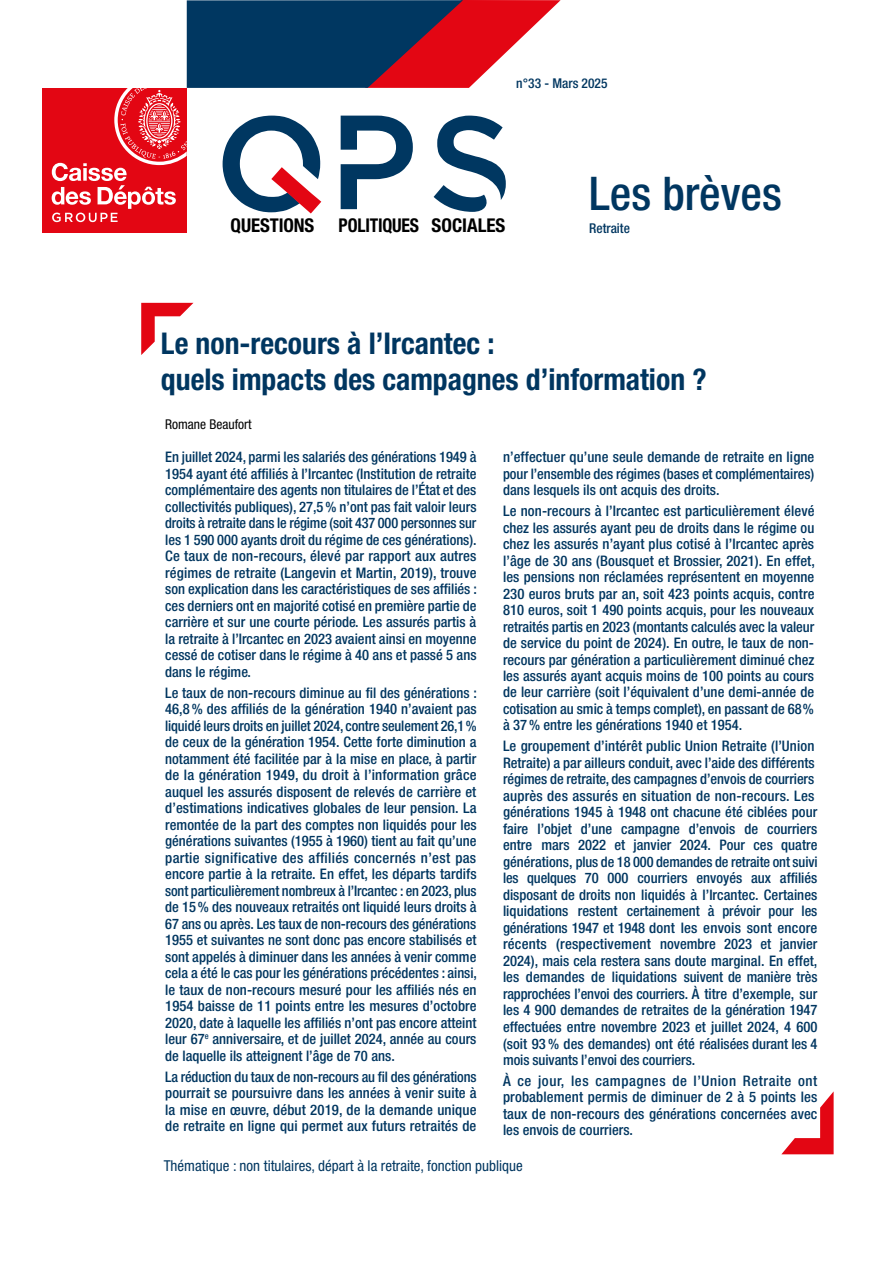
<style>
.page{position:relative;width:893px;height:1263px;background:#fff}
.page>*{position:absolute;margin:0;border:0;box-sizing:border-box;transform-origin:0 0}
.t1{font:500 condensed 46.5px "Helvetica Neue LT Pro";color:#003660}
.t2{font:700 condensed 30px/36px "Helvetica Neue LT Pro";color:#003660}
.t3{font:700 condensed 19.05px "Helvetica Neue LT Pro";letter-spacing:-.005em;color:#000;scale:.93 1}
.t4{font:700 condensed 19.05px "Helvetica Neue LT Pro";letter-spacing:-.005em;color:#000}
.t5{font:condensed 15px "Helvetica Neue LT Pro";color:#003660}
.t6{font:500 condensed 14.55px/16.5px "Helvetica Neue LT Pro";color:#003660;text-align:justify}
.t7{font:500 condensed 13.5px "Helvetica Neue LT Pro";color:#003660}
.t8{font:condensed 13.5px "Helvetica Neue LT Pro";color:#000}
</style>
<div class="page">
<div style="left:42px;top:88px;width:145px;height:145px;background:#e30613"></div>
<svg style="left:52px;top:0;width:509px;height:222px"></svg>
<svg style="left:781px;top:1091px;width:53px;height:63px"></svg>
<svg style="left:141px;top:303px;width:52px;height:52px"></svg>
<h1 class="t7" style="left:516px;top:75px;width:93px">n°33 - Mars 2025</h1>
<h3 class="t4" style="left:231px;top:213px;width:85px">QUESTIONS</h3>
<h3 class="t3" style="left:339px;top:213px;width:181px">POLITIQUES SOCIALES</h3>
<h1 class="t1" style="left:589px;top:166px;width:194px">Les brèves</h1>
<h1 class="t7" style="left:589px;top:220px;width:42px">Retraite</h1>
<h2 class="t2" style="left:161px;top:324px;width:547px">Le non-recours à l’Ircantec :<br>quels impacts des campagnes d’information ?</h2>
<p class="t8" style="left:165px;top:417px;width:88px">Romane Beaufort</p>
<p class="t6" style="left:165px;top:449px;width:313px">En juillet 2024, parmi les salariés des générations 1949 à 1954 ayant été affiliés à l’Ircantec (Institution de retraite complémentaire des agents non titulaires de l’État et des collectivités publiques), 27,5 % n’ont pas fait valoir leurs droits à retraite dans le régime (soit 437 000 personnes sur les 1 590 000 ayants droit du régime de ces générations).<br>Ce taux de non-recours, élevé par rapport aux autres régimes de retraite (Langevin et Martin, 2019), trouve son explication dans les caractéristiques de ses affiliés : ces derniers ont en majorité cotisé en première partie de carrière et sur une courte période. Les assurés partis à la retraite à l’Ircantec en 2023 avaient ainsi en moyenne cessé de cotiser dans le régime à 40 ans et passé 5 ans dans le régime.</p>
<p class="t6" style="left:165px;top:684px;width:313px">Le taux de non-recours diminue au fil des générations :<br>46,8 % des affiliés de la génération 1940 n’avaient pas liquidé leurs droits en juillet 2024, contre seulement 26,1 % de ceux de la génération 1954. Cette forte diminution a notamment été facilitée par à la mise en place, à partir de la génération 1949, du droit à l’information grâce auquel les assurés disposent de relevés de carrière et d’estimations indicatives globales de leur pension. La remontée de la part des comptes non liquidés pour les générations suivantes (1955 à 1960) tient au fait qu’une partie significative des affiliés concernés n’est pas encore partie à la retraite. En effet, les départs tardifs sont particulièrement nombreux à l’Ircantec : en 2023, plus de 15 % des nouveaux retraités ont liquidé leurs droits à 67 ans ou après. Les taux de non-recours des générations 1955 et suivantes ne sont donc pas encore stabilisés et sont appelés à diminuer dans les années à venir comme cela a été le cas pour les générations précédentes : ainsi, le taux de non-recours mesuré pour les affiliés nés en 1954 baisse de 11 points entre les mesures d’octobre 2020, date à laquelle les affiliés n’ont pas encore atteint leur 67<sup>e</sup> anniversaire, et de juillet 2024, année au cours de laquelle ils atteignent l’âge de 70 ans.</p>
<p class="t6" style="left:165px;top:1068px;width:313px">La réduction du taux de non-recours au fil des générations pourrait se poursuivre dans les années à venir suite à la mise en œuvre, début 2019, de la demande unique de retraite en ligne qui permet aux futurs retraités de</p>
<p class="t6" style="left:503px;top:449px;width:313px">n’effectuer qu’une seule demande de retraite en ligne pour l’ensemble des régimes (bases et complémentaires) dans lesquels ils ont acquis des droits.</p>
<p class="t6" style="left:503px;top:503px;width:313px">Le non-recours à l’Ircantec est particulièrement élevé chez les assurés ayant peu de droits dans le régime ou chez les assurés n’ayant plus cotisé à l’Ircantec après l’âge de 30 ans (Bousquet et Brossier, 2021). En effet, les pensions non réclamées représentent en moyenne 230 euros bruts par an, soit 423 points acquis, contre 810 euros, soit 1 490 points acquis, pour les nouveaux retraités partis en 2023 (montants calculés avec la valeur de service du point de 2024). En outre, le taux de non&shy;recours par génération a particulièrement diminué chez les assurés ayant acquis moins de 100 points au cours de leur carrière (soit l’équivalent d’une demi-année de cotisation au smic à temps complet), en passant de 68% à 37 % entre les générations 1940 et 1954.</p>
<p class="t6" style="left:503px;top:737px;width:316px;text-align:left">Le groupement d’intérêt public Union Retraite (l’Union Retraite) a par ailleurs conduit, avec l’aide des différents régimes de retraite, des campagnes d’envois de courriers auprès des assurés en situation de non-recours. Les générations 1945 à 1948 ont chacune été ciblées pour faire l’objet d’une campagne d’envois de courriers entre mars 2022 et janvier 2024. Pour ces quatre générations, plus de 18 000 demandes de retraite ont suivi les quelques 70 000 courriers envoyés aux affiliés disposant de droits non liquidés à l’Ircantec. Certaines liquidations restent certainement à prévoir pour les générations 1947 et 1948 dont les envois sont encore récents (respectivement novembre 2023 et janvier 2024), mais cela restera sans doute marginal. En effet, les demandes de liquidations suivent de manière très rapprochées l’envoi des courriers. À titre d’exemple, sur les 4 900 demandes de retraites de la génération 1947 effectuées entre novembre 2023 et juillet 2024, 4 600 (soit 93 % des demandes) ont été réalisées durant les 4 mois suivants l’envoi des courriers.</p>
<p class="t6" style="left:503px;top:1072px;width:316px">À ce jour, les campagnes de l’Union Retraite ont probablement permis de diminuer de 2 à 5 points les taux de non-recours des générations concernées avec les envois de courriers.</p>
<p class="t5" style="left:164px;top:1157px;width:361px">Thématique : non titulaires, départ à la retraite, fonction publique</p>
</div>
